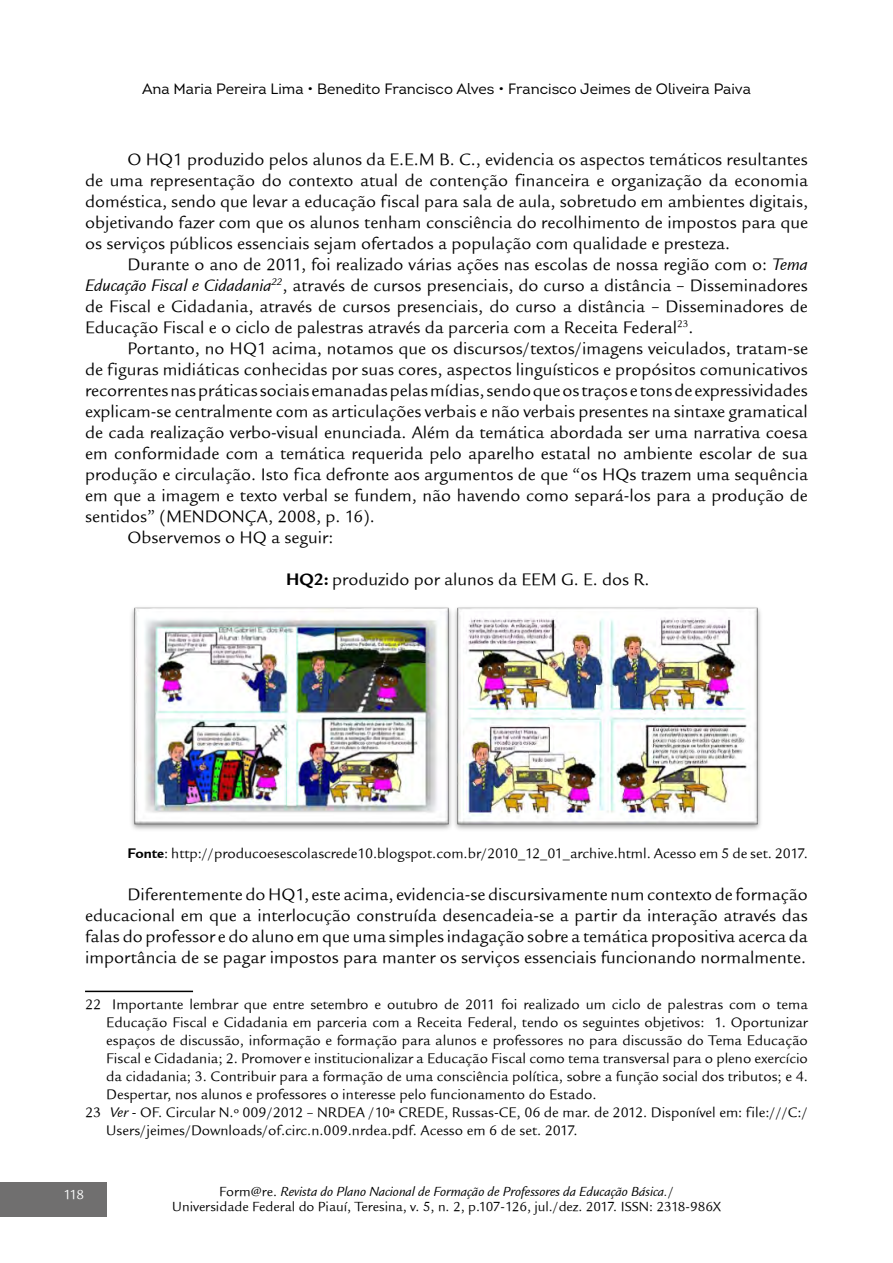
<style>
.page{position:relative;width:893px;height:1263px;background:#fff}
.page>*{position:absolute;margin:0;border:0;box-sizing:border-box;transform-origin:0 0}
.t1{font:18px/21px "Legacy Sans ITCTT Book";color:#000;text-align:justify}
.t2{font:15px "Legacy Sans ITCTT Book";color:#000}
.t3{font:15px "Intro";color:#000}
.t4{font:14.25px/15px "Legacy Sans ITCTT Book";color:#000;text-align:center}
.t5{font:14.25px "Legacy Sans ITCTT Book";color:#fff}
.s1{font-style:italic}
.s2{font-family:"Legacy Sans ITCTT Bold"}
</style>
<div class="page">
<div style="left:0;top:1183px;width:107px;height:34px;background:#706f6f"></div>
<hr style="left:85px;top:991px;width:108px;height:1px;background:#000">
<img style="left:455px;top:607px;width:306px;height:223px">
<img style="left:131px;top:607px;width:324px;height:223px">
<p class="t3" style="left:142px;top:80px;width:610px">Ana Maria Pereira Lima • Benedito Francisco Alves • Francisco Jeimes de Oliveira Paiva</p>
<p class="t1" style="left:85px;top:149px;width:724px;text-indent:43px">O HQ1 produzido pelos alunos da E.E.M B. C., evidencia os aspectos temáticos resultantes de uma representação do contexto atual de contenção financeira e organização da economia doméstica, sendo que levar a educação fiscal para sala de aula, sobretudo em ambientes digitais, objetivando fazer com que os alunos tenham consciência do recolhimento de impostos para que os serviços públicos essenciais sejam ofertados a população com qualidade e presteza.</p>
<p class="t1" style="left:85px;top:254px;width:724px;text-indent:43px">Durante o ano de 2011, foi realizado várias ações nas escolas de nossa região com o: <span class="s1">Tema Educação Fiscal e Cidadania</span><sup>22</sup>, através de cursos presenciais, do curso a distância – Disseminadores de Fiscal e Cidadania, através de cursos presenciais, do curso a distância – Disseminadores de Educação Fiscal e o ciclo de palestras através da parceria com a Receita Federal<sup>23</sup>.</p>
<p class="t1" style="left:128px;top:338px;width:682px">Portanto, no HQ1 acima, notamos que os discursos/textos/imagens veiculados, tratam-se</p>
<p class="t1" style="left:85px;top:359px;width:724px">de figuras midiáticas conhecidas por suas cores, aspectos linguísticos e propósitos comunicativos</p>
<p class="t1" style="left:85px;top:380px;width:724px">recorrentes nas práticas sociais emanadas pelas mídias, sendo que os traços e tons de expressividades</p>
<p class="t1" style="left:85px;top:401px;width:724px">explicam-se centralmente com as articulações verbais e não verbais presentes na sintaxe gramatical</p>
<p class="t1" style="left:85px;top:422px;width:724px">de cada realização verbo-visual enunciada. Além da temática abordada ser uma narrativa coesa</p>
<p class="t1" style="left:85px;top:443px;width:724px">em conformidade com a temática requerida pelo aparelho estatal no ambiente escolar de sua</p>
<p class="t1" style="left:85px;top:464px;width:724px">produção e circulação. Isto fica defronte aos argumentos de que “os HQs trazem uma sequência</p>
<p class="t1" style="left:85px;top:485px;width:724px">em que a imagem e texto verbal se fundem, não havendo como separá-los para a produção de</p>
<p class="t1" style="left:85px;top:506px;width:291px">sentidos” (MENDONÇA, 2008, p. 16).</p>
<p class="t1" style="left:128px;top:527px;width:207px">Observemos o HQ a seguir:</p>
<p class="t1" style="left:286px;top:569px;width:365px"><span class="s2">HQ2:</span> produzido por alunos da EEM G. E. dos R.</p>
<p class="t2" style="left:128px;top:844px;width:682px"><span class="s2">Fonte</span>: http://producoesescolascrede10.blogspot.com.br/2010_12_01_archive.html. Acesso em 5 de set. 2017.</p>
<p class="t1" style="left:85px;top:884px;width:724px;text-indent:43px">Diferentemente do HQ1, este acima, evidencia-se discursivamente num contexto de formação educacional em que a interlocução construída desencadeia-se a partir da interação através das falas do professor e do aluno em que uma simples indagação sobre a temática propositiva acerca da importância de se pagar impostos para manter os serviços essenciais funcionando normalmente.</p>
<p class="t2" style="left:85px;top:996px;width:724px">22 Importante lembrar que entre setembro e outubro de 2011 foi realizado um ciclo de palestras com o tema</p>
<p class="t2" style="left:106px;top:1014px;width:703px">Educação Fiscal e Cidadania em parceria com a Receita Federal, tendo os seguintes objetivos: 1. Oportunizar</p>
<p class="t2" style="left:106px;top:1032px;width:703px">espaços de discussão, informação e formação para alunos e professores no para discussão do Tema Educação</p>
<p class="t2" style="left:106px;top:1050px;width:703px">Fiscal e Cidadania; 2. Promover e institucionalizar a Educação Fiscal como tema transversal para o pleno exercício</p>
<p class="t2" style="left:106px;top:1068px;width:703px">da cidadania; 3. Contribuir para a formação de uma consciência política, sobre a função social dos tributos; e 4.</p>
<p class="t2" style="left:106px;top:1086px;width:492px">Despertar, nos alunos e professores o interesse pelo funcionamento do Estado.</p>
<p class="t2" style="left:85px;top:1104px;width:724px">23 <span class="s1">Ver</span> - OF. Circular N.º 009/2012 – NRDEA /10ª CREDE, Russas-CE, 06 de mar. de 2012. Disponível em: file:///C:/</p>
<p class="t2" style="left:106px;top:1122px;width:473px">Users/jeimes/Downloads/of.circ.n.009.nrdea.pdf. Acesso em 6 de set. 2017.</p>
<p class="t5" style="left:63px;top:1186px;width:22px">118</p>
<p class="t4" style="left:172px;top:1184px;width:550px">Form@re. <span class="s1">Revista do Plano Nacional de Formação de Professores da Educação Básica.</span>/<br>Universidade Federal do Piauí, Teresina, v. 5, n. 2, p.107-126, jul./dez. 2017. ISSN: 2318-986X</p>
</div>
